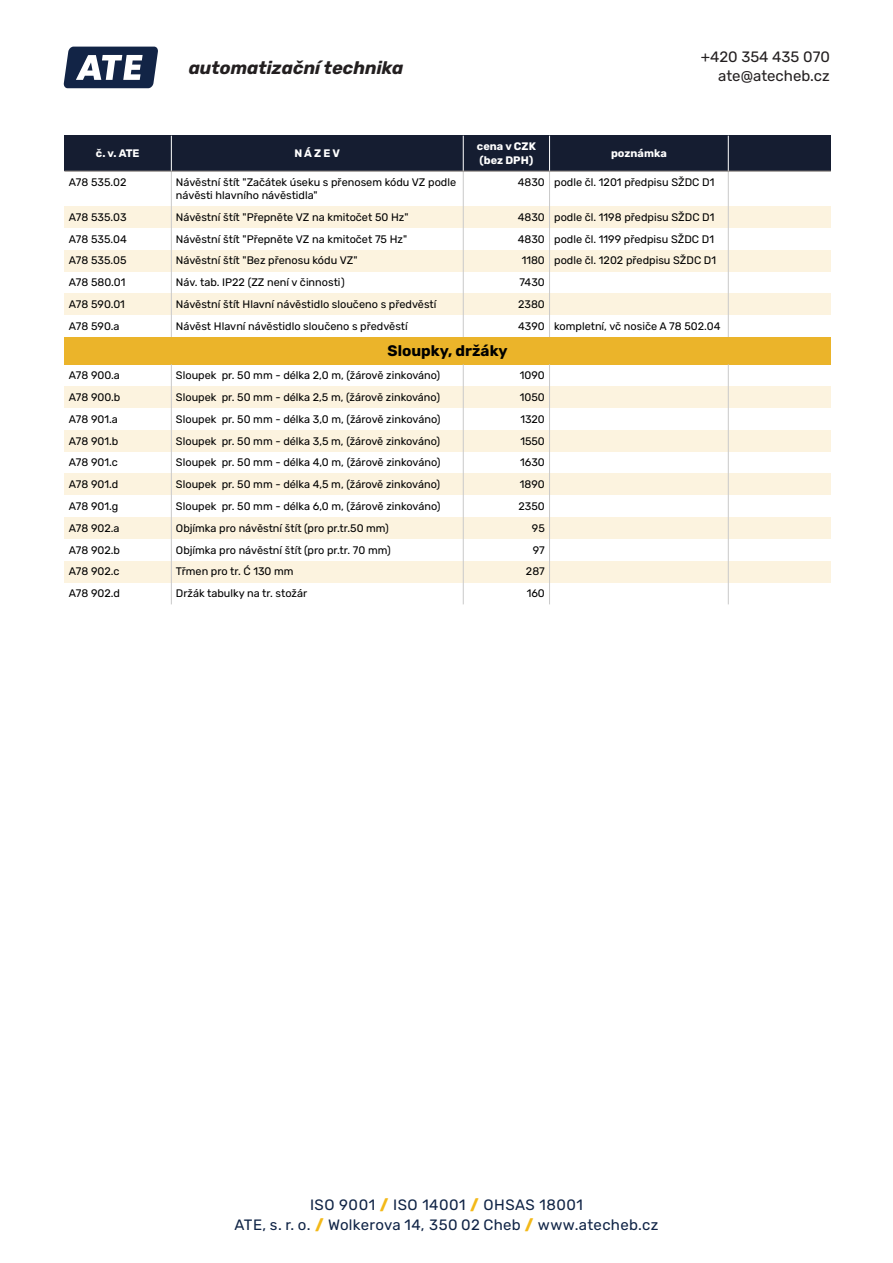
<style>
.page{position:relative;width:893px;height:1263px;background:#fff}
.page>*{position:absolute;margin:0;border:0;box-sizing:border-box;transform-origin:0 0}
.t1{font:italic 700 18px "Rubik";color:#231f20}
.t2{font:700 15.3px "Rubik";color:#000}
.t3{font:15px "Rubik";letter-spacing:.025em;color:#102446}
.t4{font:15px/18.9px "Rubik";color:#231f20;text-align:right}
.t5{font:10.95px/13px "Rubik";color:#000}
.t6{font:700 10.95px/13px "Rubik";color:#fff}
.s1{font-weight:900;color:#f3b919}
</style>
<div class="page">
<div style="left:64px;top:206px;width:107px;height:22px;background:#fcf3df"></div>
<div style="left:171px;top:206px;width:292px;height:22px;background:#fcf3df"></div>
<div style="left:463px;top:206px;width:87px;height:22px;background:#fcf3df"></div>
<div style="left:550px;top:206px;width:178px;height:22px;background:#fcf3df"></div>
<div style="left:728px;top:206px;width:103px;height:22px;background:#fcf3df"></div>
<div style="left:64px;top:250px;width:107px;height:22px;background:#fcf3df"></div>
<div style="left:171px;top:250px;width:292px;height:22px;background:#fcf3df"></div>
<div style="left:463px;top:250px;width:87px;height:22px;background:#fcf3df"></div>
<div style="left:550px;top:250px;width:178px;height:22px;background:#fcf3df"></div>
<div style="left:728px;top:250px;width:103px;height:22px;background:#fcf3df"></div>
<div style="left:64px;top:293px;width:107px;height:22px;background:#fcf3df"></div>
<div style="left:171px;top:293px;width:292px;height:22px;background:#fcf3df"></div>
<div style="left:463px;top:293px;width:87px;height:22px;background:#fcf3df"></div>
<div style="left:550px;top:293px;width:178px;height:22px;background:#fcf3df"></div>
<div style="left:728px;top:293px;width:103px;height:22px;background:#fcf3df"></div>
<div style="left:64px;top:337px;width:767px;height:27px;background:#ebb42a"></div>
<div style="left:64px;top:386px;width:107px;height:22px;background:#fcf3df"></div>
<div style="left:171px;top:386px;width:292px;height:22px;background:#fcf3df"></div>
<div style="left:463px;top:386px;width:87px;height:22px;background:#fcf3df"></div>
<div style="left:550px;top:386px;width:178px;height:22px;background:#fcf3df"></div>
<div style="left:728px;top:386px;width:103px;height:22px;background:#fcf3df"></div>
<div style="left:64px;top:430px;width:107px;height:22px;background:#fcf3df"></div>
<div style="left:171px;top:430px;width:292px;height:22px;background:#fcf3df"></div>
<div style="left:463px;top:430px;width:87px;height:22px;background:#fcf3df"></div>
<div style="left:550px;top:430px;width:178px;height:22px;background:#fcf3df"></div>
<div style="left:728px;top:430px;width:103px;height:22px;background:#fcf3df"></div>
<div style="left:64px;top:473px;width:107px;height:22px;background:#fcf3df"></div>
<div style="left:171px;top:473px;width:292px;height:22px;background:#fcf3df"></div>
<div style="left:463px;top:473px;width:87px;height:22px;background:#fcf3df"></div>
<div style="left:550px;top:473px;width:178px;height:22px;background:#fcf3df"></div>
<div style="left:728px;top:473px;width:103px;height:22px;background:#fcf3df"></div>
<div style="left:64px;top:517px;width:107px;height:22px;background:#fcf3df"></div>
<div style="left:171px;top:517px;width:292px;height:22px;background:#fcf3df"></div>
<div style="left:463px;top:517px;width:87px;height:22px;background:#fcf3df"></div>
<div style="left:550px;top:517px;width:178px;height:22px;background:#fcf3df"></div>
<div style="left:728px;top:517px;width:103px;height:22px;background:#fcf3df"></div>
<div style="left:64px;top:561px;width:107px;height:22px;background:#fcf3df"></div>
<div style="left:171px;top:561px;width:292px;height:22px;background:#fcf3df"></div>
<div style="left:463px;top:561px;width:87px;height:22px;background:#fcf3df"></div>
<div style="left:550px;top:561px;width:178px;height:22px;background:#fcf3df"></div>
<div style="left:728px;top:561px;width:103px;height:22px;background:#fcf3df"></div>
<hr style="left:171px;top:171px;width:1px;height:166px;background:#c9c9c9">
<hr style="left:171px;top:364px;width:1px;height:240px;background:#c9c9c9">
<hr style="left:463px;top:171px;width:1px;height:166px;background:#c9c9c9">
<hr style="left:463px;top:364px;width:1px;height:240px;background:#c9c9c9">
<hr style="left:549px;top:171px;width:1px;height:166px;background:#c9c9c9">
<hr style="left:549px;top:364px;width:1px;height:240px;background:#c9c9c9">
<hr style="left:728px;top:171px;width:1px;height:166px;background:#c9c9c9">
<hr style="left:728px;top:364px;width:1px;height:240px;background:#c9c9c9">
<div style="left:64px;top:136px;width:107px;height:35px;background:#151d31"></div>
<div style="left:171px;top:136px;width:292px;height:35px;background:#151d31"></div>
<div style="left:463px;top:136px;width:87px;height:35px;background:#151d31"></div>
<div style="left:550px;top:136px;width:178px;height:35px;background:#151d31"></div>
<div style="left:728px;top:136px;width:103px;height:35px;background:#151d31"></div>
<hr style="left:171px;top:136px;width:1px;height:36px;background:#fff">
<hr style="left:463px;top:136px;width:1px;height:36px;background:#fff">
<hr style="left:549px;top:136px;width:1px;height:36px;background:#fff">
<hr style="left:728px;top:136px;width:1px;height:36px;background:#fff">
<hr style="left:64px;top:171px;width:767px;height:1px;background:#89847f">
<svg style="left:63px;top:47px;width:95px;height:41px"></svg>
<h1 class="t1" style="left:189px;top:57px;width:216px">automatizační technika</h1>
<h3 class="t4" style="left:701px;top:48px;width:131px">+420 354 435 070 ate@atecheb.cz</h3>
<p class="t6" style="left:96px;top:147px;width:45px">č. v. ATE</p>
<p class="t6" style="left:294px;top:147px;width:47px">N Á Z E V</p>
<p class="t6" style="left:477px;top:140px;width:60px">cena v CZK (bez DPH)</p>
<p class="t6" style="left:611px;top:147px;width:57px">poznámka</p>
<p class="t5" style="left:69px;top:176px;width:59px">A78 535.02</p>
<p class="t5" style="left:176px;top:176px;width:282px">Návěstní štít "Začátek úseku s přenosem kódu VZ podle návěsti hlavního návěstidla"</p>
<p class="t5" style="left:518px;top:176px;width:198px">4830 podle čl. 1201 předpisu SŽDC D1</p>
<p class="t5" style="left:69px;top:211px;width:59px">A78 535.03</p>
<p class="t5" style="left:176px;top:211px;width:234px">Návěstní štít "Přepněte VZ na kmitočet 50 Hz"</p>
<p class="t5" style="left:518px;top:211px;width:198px">4830 podle čl. 1198 předpisu SŽDC D1</p>
<p class="t5" style="left:69px;top:232px;width:60px">A78 535.04</p>
<p class="t5" style="left:176px;top:232px;width:233px">Návěstní štít "Přepněte VZ na kmitočet 75 Hz"</p>
<p class="t5" style="left:518px;top:232px;width:198px">4830 podle čl. 1199 předpisu SŽDC D1</p>
<p class="t5" style="left:69px;top:254px;width:59px">A78 535.05</p>
<p class="t5" style="left:176px;top:254px;width:183px">Návěstní štít "Bez přenosu kódu VZ"</p>
<p class="t5" style="left:522px;top:254px;width:196px">1180 podle čl. 1202 předpisu SŽDC D1</p>
<p class="t5" style="left:69px;top:276px;width:58px">A78 580.01</p>
<p class="t5" style="left:176px;top:276px;width:170px">Náv. tab. IP22 (ZZ není v činnosti)</p>
<p class="t5" style="left:519px;top:276px;width:27px">7430</p>
<p class="t5" style="left:69px;top:298px;width:58px">A78 590.01</p>
<p class="t5" style="left:176px;top:298px;width:262px">Návěstní štít Hlavní návěstidlo sloučeno s předvěstí</p>
<p class="t5" style="left:518px;top:298px;width:28px">2380</p>
<p class="t5" style="left:69px;top:320px;width:52px">A78 590.a</p>
<p class="t5" style="left:176px;top:320px;width:233px">Návěst Hlavní návěstidlo sloučeno s předvěstí</p>
<p class="t5" style="left:518px;top:320px;width:204px">4390 kompletní, vč nosiče A 78 502.04</p>
<h2 class="t2" style="left:388px;top:342px;width:122px">Sloupky, držáky</h2>
<p class="t5" style="left:69px;top:369px;width:53px">A78 900.a</p>
<p class="t5" style="left:176px;top:369px;width:266px">Sloupek pr. 50 mm - délka 2,0 m, (žárově zinkováno)</p>
<p class="t5" style="left:520px;top:369px;width:26px">1090</p>
<p class="t5" style="left:69px;top:391px;width:53px">A78 900.b</p>
<p class="t5" style="left:176px;top:391px;width:266px">Sloupek pr. 50 mm - délka 2,5 m, (žárově zinkováno)</p>
<p class="t5" style="left:520px;top:391px;width:27px">1050</p>
<p class="t5" style="left:69px;top:412px;width:51px">A78 901.a</p>
<p class="t5" style="left:176px;top:412px;width:266px">Sloupek pr. 50 mm - délka 3,0 m, (žárově zinkováno)</p>
<p class="t5" style="left:520px;top:412px;width:26px">1320</p>
<p class="t5" style="left:69px;top:434px;width:51px">A78 901.b</p>
<p class="t5" style="left:176px;top:434px;width:266px">Sloupek pr. 50 mm - délka 3,5 m, (žárově zinkováno)</p>
<p class="t5" style="left:520px;top:434px;width:26px">1550</p>
<p class="t5" style="left:69px;top:456px;width:51px">A78 901.c</p>
<p class="t5" style="left:176px;top:456px;width:266px">Sloupek pr. 50 mm - délka 4,0 m, (žárově zinkováno)</p>
<p class="t5" style="left:520px;top:456px;width:26px">1630</p>
<p class="t5" style="left:69px;top:478px;width:51px">A78 901.d</p>
<p class="t5" style="left:176px;top:478px;width:266px">Sloupek pr. 50 mm - délka 4,5 m, (žárově zinkováno)</p>
<p class="t5" style="left:520px;top:478px;width:27px">1890</p>
<p class="t5" style="left:69px;top:500px;width:51px">A78 901.g</p>
<p class="t5" style="left:176px;top:500px;width:266px">Sloupek pr. 50 mm - délka 6,0 m, (žárově zinkováno)</p>
<p class="t5" style="left:518px;top:500px;width:28px">2350</p>
<p class="t5" style="left:69px;top:521px;width:52px">A78 902.a</p>
<p class="t5" style="left:176px;top:521px;width:214px">Objímka pro návěstní štít (pro pr.tr.50 mm)</p>
<p class="t5" style="left:532px;top:521px;width:14px">95</p>
<p class="t5" style="left:69px;top:543px;width:53px">A78 902.b</p>
<p class="t5" style="left:176px;top:543px;width:216px">Objímka pro návěstní štít (pro pr.tr. 70 mm)</p>
<p class="t5" style="left:533px;top:543px;width:14px">97</p>
<p class="t5" style="left:69px;top:565px;width:52px">A78 902.c</p>
<p class="t5" style="left:176px;top:565px;width:119px">Třmen pro tr. Ć 130 mm</p>
<p class="t5" style="left:526px;top:565px;width:20px">287</p>
<p class="t5" style="left:69px;top:587px;width:53px">A78 902.d</p>
<p class="t5" style="left:176px;top:587px;width:133px">Držák tabulky na tr. stožár</p>
<p class="t5" style="left:527px;top:587px;width:20px">160</p>
<h3 class="t3" style="left:310px;top:1196px;width:274px">ISO 9001 <span class="s1">/</span> ISO 14001 <span class="s1">/</span> OHSAS 18001</h3>
<h3 class="t3" style="left:235px;top:1216px;width:425px">ATE, s. r. o. <span class="s1">/</span> Wolkerova 14, 350 02 Cheb <span class="s1">/</span> www.atecheb.cz</h3>
</div>
